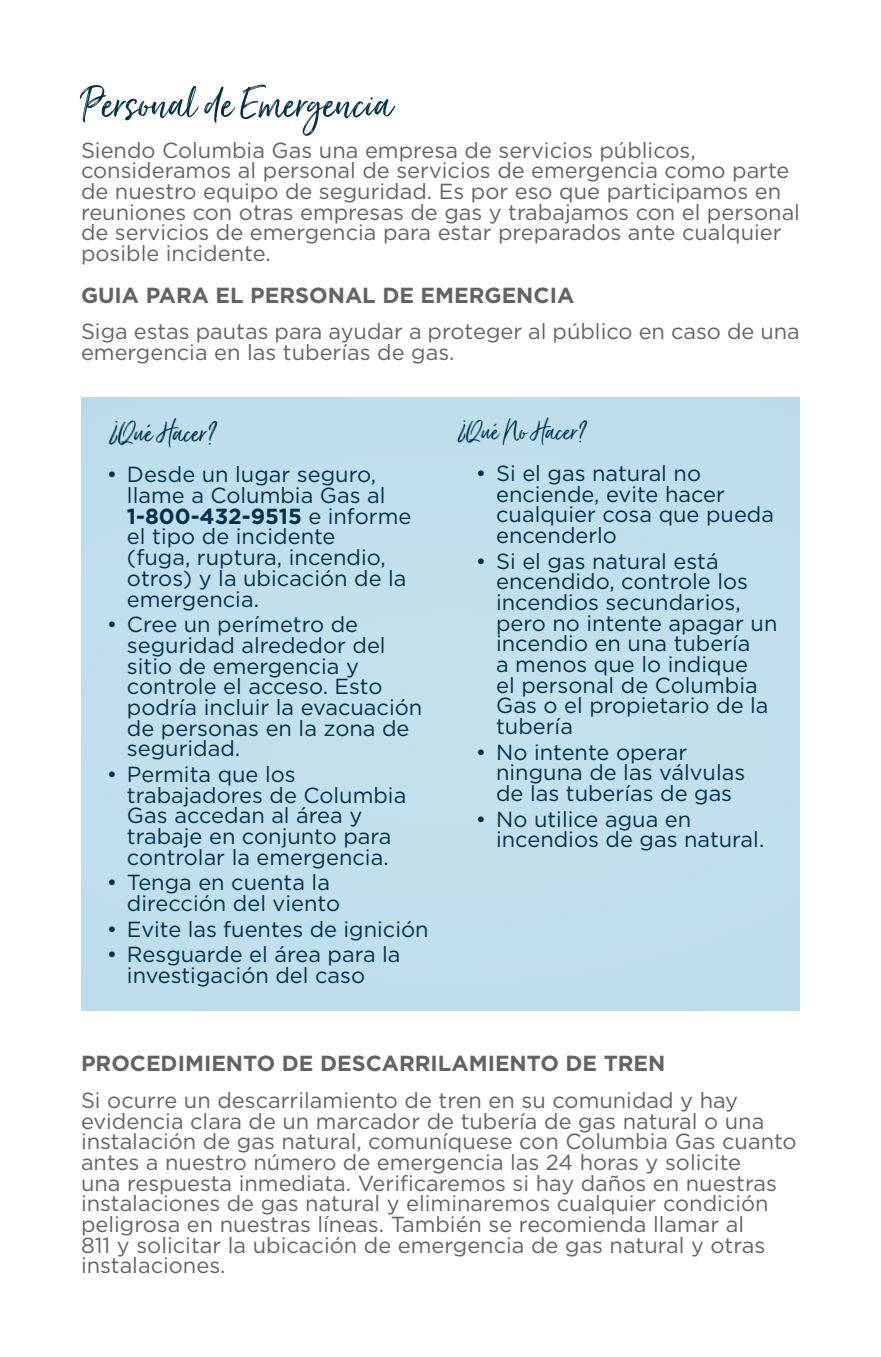
<style>
.page{position:relative;width:881px;height:1357px;background:#fff}
.page>*{position:absolute;margin:0;border:0;box-sizing:border-box;transform-origin:0 0}
.t1{font:54px "Just Lovely";color:#00314c}
.t2{font:34.88px "Just Lovely";color:#00314c}
.t3{font:32.62px "Just Lovely";color:#00314c}
.t4{font:21.82px/20.7px "Gotham";color:#636366}
.t5{font:21.82px/20.7px "Gotham";color:#00314c}
.t6{font:700 21.82px "Gotham";color:#636366}
.s1{font-weight:700}
</style>
<div class="page">
<div style="left:81px;top:398px;width:719px;height:612px;background:#c1dfec"></div>
<p class="t1" style="left:81px;top:71px;width:312px">Personal de Emergencia</p>
<p class="t4" style="left:81px;top:139px;width:720px">Siendo Columbia Gas una empresa de servicios públicos, consideramos al personal de servicios de emergencia como parte de nuestro equipo de seguridad. Es por eso que participamos en reuniones con otras empresas de gas y trabajamos con el personal de servicios de emergencia para estar preparados ante cualquier posible incidente.</p>
<p class="t6" style="left:81px;top:280px;width:495px">GUIA PARA EL PERSONAL DE EMERGENCIA</p>
<p class="t4" style="left:81px;top:321px;width:720px">Siga estas pautas para ayudar a proteger al público en caso de una emergencia en las tuberías de gas.</p>
<p class="t2" style="left:107px;top:411px;width:112px">¿Qué Hacer?</p>
<p class="t5" style="left:127px;top:464px;width:286px;text-indent:-20px">• Desde un lugar seguro, llame a Columbia Gas al<br><span class="s1">1-800-432-9515</span> e informe el tipo de incidente<br>(fuga, ruptura, incendio, otros) y la ubicación de la emergencia.</p>
<p class="t5" style="left:127px;top:613px;width:297px;text-indent:-20px">• Cree un perímetro de seguridad alrededor del sitio de emergencia y controle el acceso. Esto podría incluir la evacuación de personas en la zona de seguridad.</p>
<p class="t5" style="left:127px;top:763px;width:281px;text-indent:-20px">• Permita que los trabajadores de Columbia<br>Gas accedan al área y trabaje en conjunto para controlar la emergencia.</p>
<p class="t5" style="left:127px;top:872px;width:215px;text-indent:-20px">• Tenga en cuenta la dirección del viento</p>
<p class="t5" style="left:107px;top:918px;width:323px">• Evite las fuentes de ignición</p>
<p class="t5" style="left:127px;top:943px;width:275px;text-indent:-20px">• Resguarde el área para la investigación del caso</p>
<p class="t3" style="left:456px;top:412px;width:133px">¿Qué No Hacer?</p>
<p class="t5" style="left:496px;top:462px;width:279px;text-indent:-20px">• Si el gas natural no enciende, evite hacer cualquier cosa que pueda encenderlo</p>
<p class="t5" style="left:496px;top:550px;width:283px;text-indent:-20px">• Si el gas natural está encendido, controle los incendios secundarios, pero no intente apagar un incendio en una tubería<br>a menos que lo indique<br>el personal de Columbia<br>Gas o el propietario de la tubería</p>
<p class="t5" style="left:496px;top:741px;width:251px;text-indent:-20px">• No intente operar ninguna de las válvulas de las tuberías de gas</p>
<p class="t5" style="left:496px;top:808px;width:270px;text-indent:-20px">• No utilice agua en incendios de gas natural.</p>
<p class="t6" style="left:81px;top:1049px;width:586px">PROCEDIMIENTO DE DESCARRILAMIENTO DE TREN</p>
<p class="t4" style="left:81px;top:1089px;width:717px">Si ocurre un descarrilamiento de tren en su comunidad y hay evidencia clara de un marcador de tubería de gas natural o una instalación de gas natural, comuníquese con Columbia Gas cuanto antes a nuestro número de emergencia las 24 horas y solicite<br>una respuesta inmediata. Verificaremos si hay daños en nuestras instalaciones de gas natural y eliminaremos cualquier condición peligrosa en nuestras líneas. También se recomienda llamar al<br>811 y solicitar la ubicación de emergencia de gas natural y otras instalaciones.</p>
</div>
